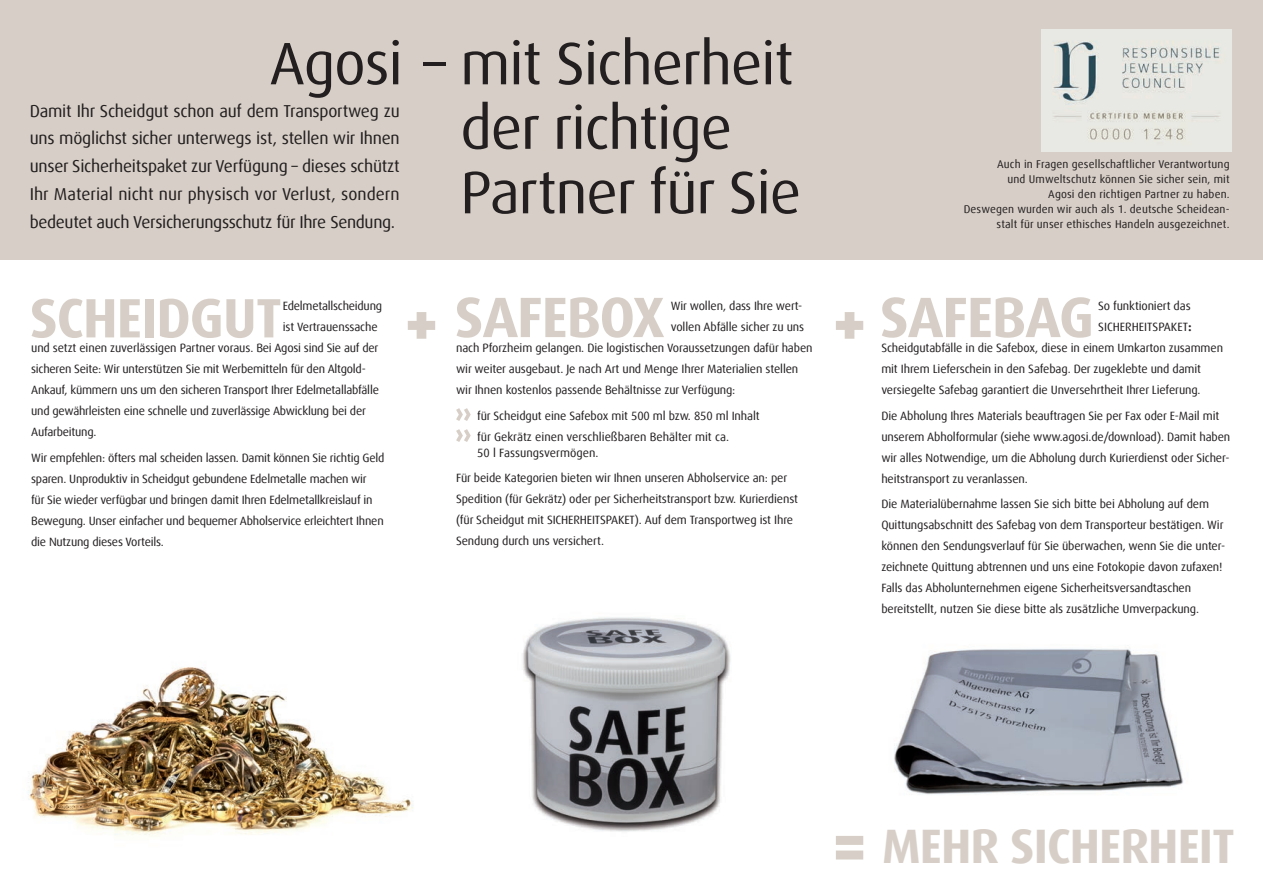
<style>
.page{position:relative;width:1263px;height:893px;background:#fff}
.page>*{position:absolute;margin:0;border:0;box-sizing:border-box;transform-origin:0 0}
.Hauptüberschrift_Neu{font:60px "Dax Offc Pro";letter-spacing:-.02em;color:#231f20}
.Hauptüberschrift_Neu-2{font:900 60px "Dax Offc Pro";color:#d7cfc7}
.Hauptüberschrift_Neu-3{font:700 57px "Dax Offc Pro";letter-spacing:-.02em;color:#d7cfc7}
.Hauptüberschrift_Neu-4{font:700 55.5px "Dax Offc Pro";letter-spacing:-.02em;color:#d7cfc7}
.Hauptüberschrift_Neu-5{font:700 48.3px "Dax Offc Pro";letter-spacing:-.02em;color:#d7cfc7}
.Unterüberschrift_NEU{font:17.25px/27.9px "Dax Offc Pro";letter-spacing:-.02em;color:#231f20;text-align:justify}
.Fließtext_schwarz{font:12px/21px "Dax Offc Pro";letter-spacing:-.01em;color:#231f20}
.t1{font:11.25px/15px "Dax Offc Pro";letter-spacing:.01em;color:#231f20;text-align:right}
.s1{font-weight:700}
</style>
<div class="page">
<div style="left:0;top:0;width:1263px;height:259px;background:#d7cfc7"></div>
<img style="left:523px;top:617px;width:208px;height:215px">
<img style="left:28px;top:667px;width:386px;height:169px">
<img style="left:894px;top:649px;width:289px;height:146px">
<svg style="left:456px;top:408px;width:15px;height:13px"></svg>
<svg style="left:456px;top:429px;width:15px;height:13px"></svg>
<img style="left:1041px;top:30px;width:190px;height:121px">
<p class="Hauptüberschrift_Neu" style="left:269px;top:25px;width:526px">Agosi – mit Sicherheit</p>
<p class="Unterüberschrift_NEU" style="left:30px;top:97px;width:371px">Damit Ihr Scheidgut schon auf dem Transportweg zu uns möglichst sicher unterwegs ist, stellen wir Ihnen unser Sicherheitspaket zur Verfügung – dieses schützt Ihr Material nicht nur physisch vor Verlust, sondern bedeutet auch Versicherungsschutz für Ihre Sendung.</p>
<p class="Hauptüberschrift_Neu" style="left:460px;top:89px;width:273px">der richtige</p>
<p class="Hauptüberschrift_Neu" style="left:460px;top:154px;width:342px">Partner für Sie</p>
<p class="t1" style="left:964px;top:157px;width:267px">Auch in Fragen gesellschaftlicher Verantwortung<br>und Umweltschutz können Sie sicher sein, mit<br>Agosi den richtigen Partner zu haben.<br>Deswegen wurden wir auch als 1. deutsche Scheidean&shy;stalt für unser ethisches Handeln ausgezeichnet.</p>
<p class="Hauptüberschrift_Neu-4" style="left:30px;top:282px;width:254px">SCHEIDGUT</p>
<p class="Hauptüberschrift_Neu-3" style="left:455px;top:280px;width:211px">SAFEBOX</p>
<p class="Hauptüberschrift_Neu-3" style="left:880px;top:280px;width:216px">SAFEBAG</p>
<p class="Fließtext_schwarz" style="left:1098px;top:296px;width:94px">So funktioniert das</p>
<p class="Fließtext_schwarz" style="left:1098px;top:317px;width:95px">SICHERHEITSPAKET<span class="s1">:</span></p>
<p class="Fließtext_schwarz" style="left:881px;top:338px;width:343px">Scheidgutabfälle in die Safebox, diese in einem Umkarton zusammen</p>
<p class="Fließtext_schwarz" style="left:881px;top:359px;width:321px">mit Ihrem Lieferschein in den Safebag. Der zugeklebte und damit</p>
<p class="Fließtext_schwarz" style="left:881px;top:380px;width:321px">versiegelte Safebag garantiert die Unversehrtheit Ihrer Lieferung.</p>
<p class="Fließtext_schwarz" style="left:881px;top:405px;width:351px">Die Abholung Ihres Materials beauftragen Sie per Fax oder E-Mail mit unserem Abholformular (siehe www.agosi.de/download). Damit haben wir alles Notwendige, um die Abholung durch Kurierdienst oder Sicher&shy;heitstransport zu veranlassen.</p>
<p class="Fließtext_schwarz" style="left:881px;top:493px;width:345px">Die Materialübernahme lassen Sie sich bitte bei Abholung auf dem Quittungsabschnitt des Safebag von dem Transporteur bestätigen. Wir können den Sendungsverlauf für Sie überwachen, wenn Sie die unter&shy;zeichnete Quittung abtrennen und uns eine Fotokopie davon zufaxen!<br>Falls das Abholunternehmen eigene Sicherheitsversandtaschen bereitstellt, nutzen Sie diese bitte als zusätzliche Umverpackung.</p>
<p class="Fließtext_schwarz" style="left:283px;top:296px;width:101px">Edelmetallscheidung</p>
<p class="Fließtext_schwarz" style="left:283px;top:317px;width:96px">ist Vertrauenssache</p>
<p class="Fließtext_schwarz" style="left:31px;top:338px;width:349px">und setzt einen zuverlässigen Partner voraus. Bei Agosi sind Sie auf der</p>
<p class="Fließtext_schwarz" style="left:31px;top:359px;width:336px">sicheren Seite: Wir unterstützen Sie mit Werbemitteln für den Altgold-</p>
<p class="Fließtext_schwarz" style="left:31px;top:380px;width:349px">Ankauf, kümmern uns um den sicheren Transport Ihrer Edelmetallabfälle</p>
<p class="Fließtext_schwarz" style="left:31px;top:401px;width:336px">und gewährleisten eine schnelle und zuverlässige Abwicklung bei der</p>
<p class="Fließtext_schwarz" style="left:31px;top:422px;width:67px">Aufarbeitung.</p>
<p class="Fließtext_schwarz" style="left:31px;top:447px;width:355px">Wir empfehlen: öfters mal scheiden lassen. Damit können Sie richtig Geld sparen. Unproduktiv in Scheidgut gebundene Edelmetalle machen wir<br>für Sie wieder verfügbar und bringen damit Ihren Edelmetallkreislauf in Bewegung. Unser einfacher und bequemer Abholservice erleichtert Ihnen die Nutzung dieses Vorteils.</p>
<p class="Fließtext_schwarz" style="left:671px;top:296px;width:133px">Wir wollen, dass Ihre wert-</p>
<p class="Fließtext_schwarz" style="left:671px;top:317px;width:135px">vollen Abfälle sicher zu uns</p>
<p class="Fließtext_schwarz" style="left:456px;top:338px;width:358px">nach Pforzheim gelangen. Die logistischen Voraussetzungen dafür haben</p>
<p class="Fließtext_schwarz" style="left:456px;top:359px;width:344px">wir weiter ausgebaut. Je nach Art und Menge Ihrer Materialien stellen</p>
<p class="Fließtext_schwarz" style="left:456px;top:380px;width:281px">wir Ihnen kostenlos passende Behältnisse zur Verfügung:</p>
<p class="Fließtext_schwarz" style="left:477px;top:405px;width:284px">für Scheidgut eine Safebox mit 500 ml bzw. 850 ml Inhalt für Gekrätz einen verschließbaren Behälter mit ca.</p>
<p class="Fließtext_schwarz" style="left:477px;top:442px;width:123px">50 l Fassungsvermögen.</p>
<p class="Fließtext_schwarz" style="left:456px;top:468px;width:343px">Für beide Kategorien bieten wir Ihnen unseren Abholservice an: per Spedition (für Gekrätz) oder per Sicherheitstransport bzw. Kurierdienst (für Scheidgut mit SICHERHEITSPAKET). Auf dem Transportweg ist Ihre Sendung durch uns versichert.</p>
<p class="Hauptüberschrift_Neu-2" style="left:405px;top:284px;width:34px">+</p>
<p class="Hauptüberschrift_Neu-2" style="left:833px;top:284px;width:34px">+</p>
<p class="Hauptüberschrift_Neu-2" style="left:833px;top:807px;width:34px">=</p>
<p class="Hauptüberschrift_Neu-5" style="left:882px;top:815px;width:354px">MEHR SICHERHEIT</p>
</div>
